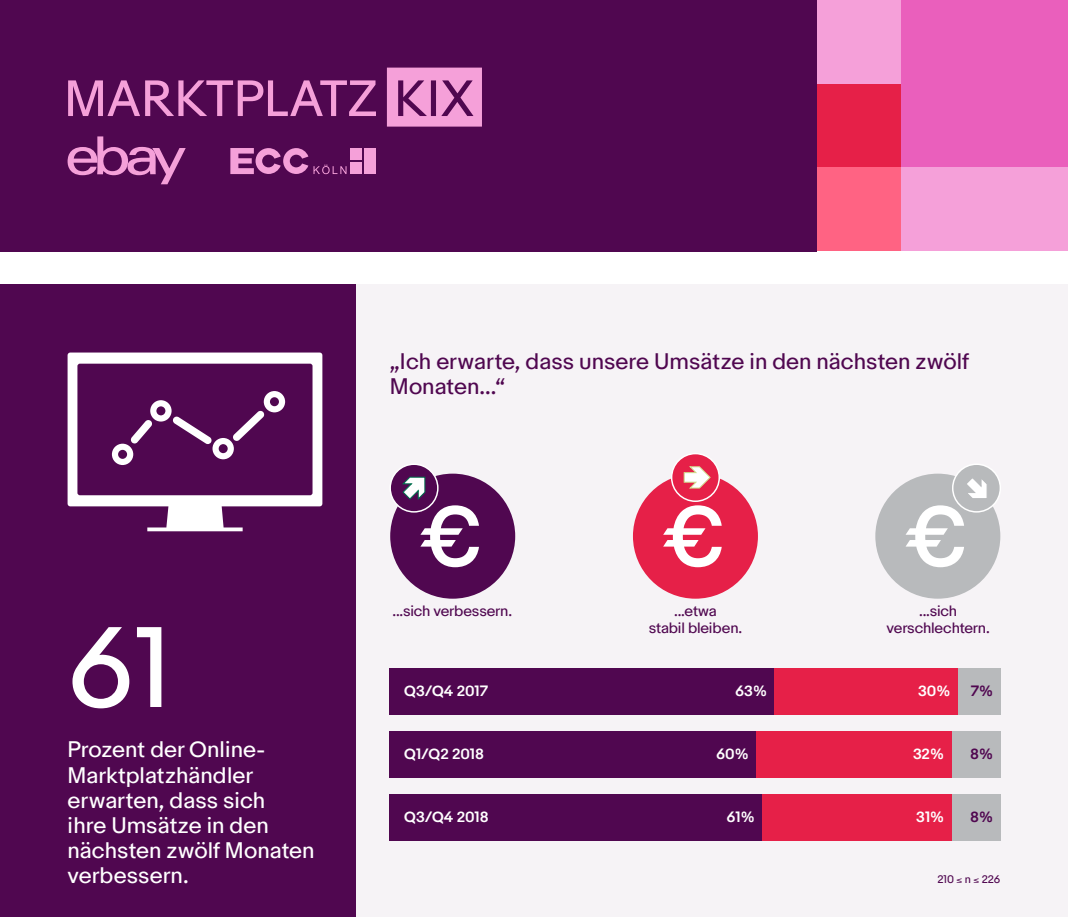
<style>
.page{position:relative;width:1068px;height:917px;background:#fff}
.page>*{position:absolute;margin:0;border:0;box-sizing:border-box;transform-origin:0 0}
.t1{font:107.1px "Market Sans";color:#fff}
.t2{font:600 80.32px "Market Sans";color:#fff}
.H2___Headline_Sektio{font:21px/25.2px "Market Sans";color:#fff}
.H2___Headline_Sektio-2{font:21px/25.2px "Market Sans";color:#500750}
.Text{font:14px/16.8px "Market Sans";letter-spacing:-.015em;color:#500750;text-align:center}
.t3{font:600 14px "Market Sans";color:#fff}
.t4{font:600 14px "Market Sans";color:#500750}
.Text-2{font:10.43px "Market Sans";color:#500750}
</style>
<div class="page">
<div style="left:0;top:285px;width:1068px;height:631px;background:#f6f3f6"></div>
<div style="left:0;top:285px;width:356px;height:631px;background:#500750"></div>
<svg style="left:68px;top:352px;width:254px;height:179px"></svg>
<svg style="left:112px;top:391px;width:173px;height:74px"></svg>
<div style="left:389px;top:668px;width:385px;height:46px;background:#500750"></div>
<div style="left:957px;top:668px;width:43px;height:46px;background:#b8babc"></div>
<div style="left:774px;top:668px;width:183px;height:46px;background:#e62048"></div>
<div style="left:951px;top:794px;width:49px;height:46px;background:#b8babc"></div>
<div style="left:951px;top:731px;width:49px;height:46px;background:#b8babc"></div>
<div style="left:762px;top:794px;width:189px;height:46px;background:#e62048"></div>
<div style="left:756px;top:731px;width:195px;height:46px;background:#e62048"></div>
<div style="left:389px;top:794px;width:373px;height:46px;background:#500750"></div>
<div style="left:389px;top:731px;width:367px;height:46px;background:#500750"></div>
<div style="left:875px;top:473px;width:125px;height:125px;background:#b8babc;border-radius:50%"></div>
<div style="left:952px;top:464px;width:48px;height:47px;background:#b8babc;border-radius:50%"></div>
<div style="left:952px;top:463px;width:49px;height:49px;border:1px solid #fff;border-radius:50%"></div>
<svg style="left:967px;top:478px;width:20px;height:20px"></svg>
<div style="left:633px;top:473px;width:125px;height:125px;background:#e62048;border-radius:50%"></div>
<div style="left:671px;top:453px;width:48px;height:48px;background:#e62048;border-radius:50%"></div>
<div style="left:671px;top:453px;width:49px;height:49px;border:1px solid #fff;border-radius:50%"></div>
<svg style="left:684px;top:466px;width:26px;height:22px"></svg>
<div style="left:390px;top:473px;width:125px;height:125px;background:#500750;border-radius:50%"></div>
<div style="left:390px;top:464px;width:48px;height:47px;background:#500750;border-radius:50%"></div>
<div style="left:389px;top:463px;width:49px;height:49px;border:1px solid #fff;border-radius:50%"></div>
<svg style="left:402px;top:477px;width:23px;height:22px"></svg>
<div style="left:0;top:0;width:816px;height:251px;background:#500750"></div>
<div style="left:350px;top:163px;width:11px;height:11px;background:#f5a0d9"></div>
<div style="left:350px;top:148px;width:11px;height:11px;background:#f5a0d9"></div>
<div style="left:365px;top:148px;width:11px;height:26px;background:#f5a0d9"></div>
<svg style="left:230px;top:148px;width:116px;height:26px"></svg>
<svg style="left:67px;top:136px;width:119px;height:48px"></svg>
<svg style="left:387px;top:68px;width:95px;height:59px"></svg>
<svg style="left:68px;top:80px;width:308px;height:36px"></svg>
<div style="left:900px;top:0;width:168px;height:167px;background:#ea5fbc"></div>
<div style="left:900px;top:167px;width:168px;height:84px;background:#f5a0d9"></div>
<div style="left:817px;top:0;width:83px;height:84px;background:#f5a0d9"></div>
<div style="left:817px;top:84px;width:83px;height:83px;background:#e62048"></div>
<div style="left:817px;top:167px;width:83px;height:84px;background:#ff6383"></div>
<p class="t1" style="left:67px;top:603px;width:105px">61</p>
<p class="H2___Headline_Sektio" style="left:68px;top:737px;width:248px">Prozent der Online-<br>Marktplatzhändler erwarten, dass sich<br>ihre Umsätze in den nächsten zwölf Monaten verbessern.</p>
<p class="H2___Headline_Sektio-2" style="left:390px;top:349px;width:581px">„Ich erwarte, dass unsere Umsätze in den nächsten zwölf<br>Monaten...“</p>
<p class="t2" style="left:421px;top:488px;width:63px">€</p>
<p class="t2" style="left:663px;top:488px;width:63px">€</p>
<p class="t2" style="left:906px;top:488px;width:63px">€</p>
<p class="Text" style="left:392px;top:602px;width:121px">...sich verbessern.</p>
<p class="Text" style="left:886px;top:602px;width:105px">...sich verschlechtern.</p>
<p class="Text" style="left:648px;top:602px;width:95px">...etwa<br>stabil bleiben.</p>
<p class="t3" style="left:404px;top:682px;width:85px">Q3/Q4 2017</p>
<p class="t3" style="left:735px;top:682px;width:33px">63%</p>
<p class="t3" style="left:918px;top:682px;width:34px">30%</p>
<p class="t4" style="left:970px;top:682px;width:24px">7%</p>
<p class="t3" style="left:404px;top:745px;width:81px">Q1/Q2 2018</p>
<p class="t3" style="left:404px;top:808px;width:86px">Q3/Q4 2018</p>
<p class="t3" style="left:716px;top:745px;width:34px">60%</p>
<p class="t3" style="left:726px;top:808px;width:30px">61%</p>
<p class="t3" style="left:913px;top:745px;width:32px">32%</p>
<p class="t3" style="left:916px;top:808px;width:30px">31%</p>
<p class="t4" style="left:970px;top:745px;width:24px">8%</p>
<p class="t4" style="left:970px;top:808px;width:24px">8%</p>
<p class="Text-2" style="left:937px;top:872px;width:65px">210 ≤ n ≤ 226</p>
</div>
